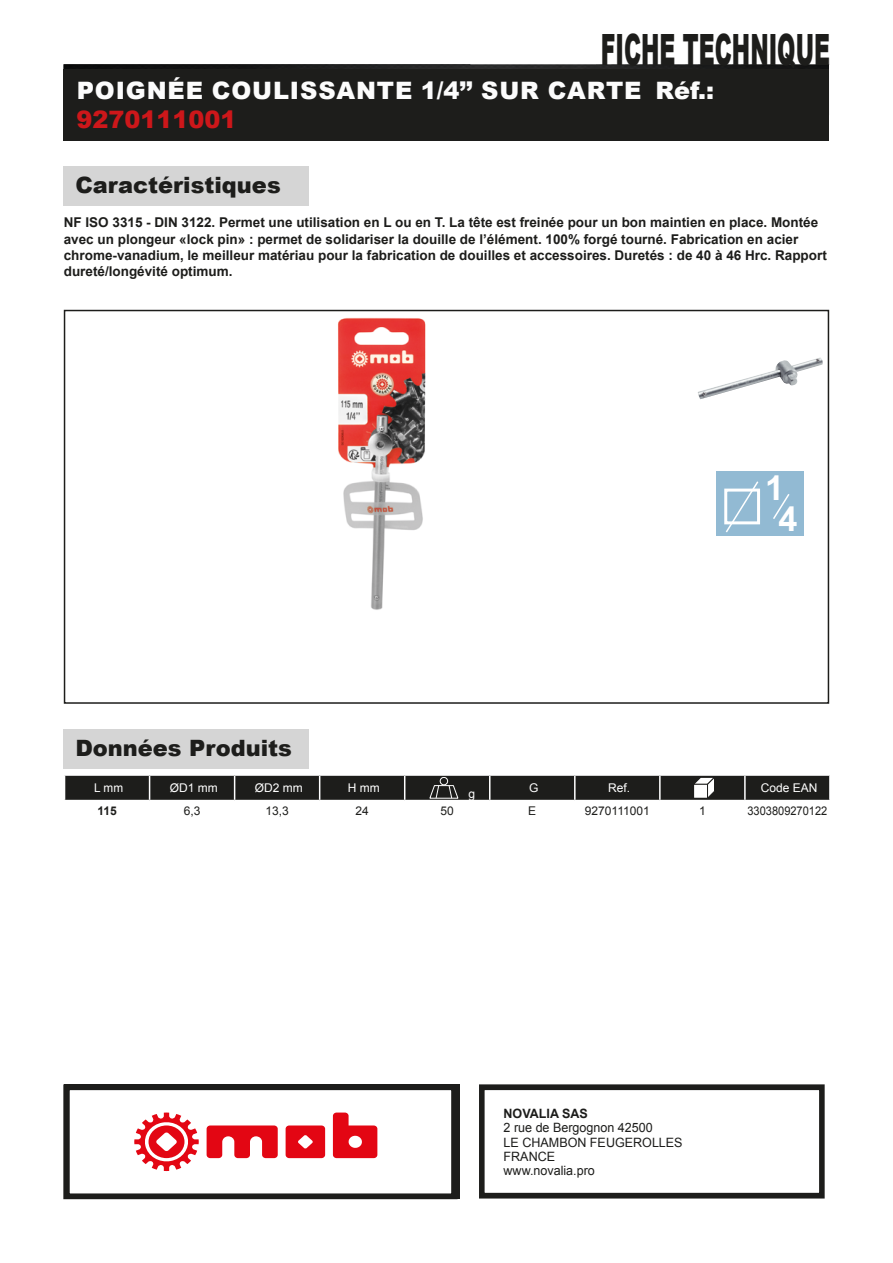
<style>
.page{position:relative;width:893px;height:1263px;background:#fff}
.page>*{position:absolute;margin:0;border:0;box-sizing:border-box;transform-origin:0 0}
.t1{font:900 43.2px "Arial";color:#1d1d1b;scale:.51 1}
.t2{font:700 34.2px/31.2px "Arial";color:#fff;text-align:center}
.t3{font:900 24px "Arial";letter-spacing:.035em;color:#fcfcfc}
.t4{font:900 24px "Arial";color:#cd171a}
.t5{font:900 22.5px "Arial";color:#1d1d1b}
.t6{font:700 13.5px/16.2px "Arial";color:#1d1d1b}
.t7{font:12.9px/14.2px "Arial";color:#1d1d1b}
.t8{font:700 12.9px "Arial";color:#1d1d1b}
.t9{font:12px "Arial";color:#fff}
.t10{font:12px "Arial";color:#1d1d1b}
.t11{font:12px "Arial";color:#1d1d1b;scale:.92 1}
.t12{font:700 12px "Arial";color:#1d1d1b}
</style>
<div class="page">
<img style="left:64px;top:64px;width:765px;height:5px">
<div style="left:64px;top:69px;width:765px;height:72px;background:#1d1d1b"></div>
<div style="left:479px;top:1084px;width:346px;height:114px;border:6px solid #1d1d1b"></div>
<div style="left:64px;top:166px;width:245px;height:40px;background:#d5d5d5"></div>
<div style="left:64px;top:310px;width:765px;height:394px;border:2px solid #1d1d1b"></div>
<div style="left:64px;top:729px;width:245px;height:39px;background:#d5d5d5"></div>
<svg style="left:64px;top:775px;width:766px;height:26px;background:#373735"></svg>
<img style="left:338px;top:317px;width:88px;height:293px">
<img style="left:697px;top:357px;width:126px;height:42px">
<div style="left:716px;top:471px;width:87px;height:64px;background:#92bad3"></div>
<svg style="left:724px;top:481px;width:66px;height:52px"></svg>
<div style="left:64px;top:1084px;width:393px;height:115px;border:6px solid #1d1d1b"></div>
<svg style="left:207px;top:1125px;width:71px;height:33px"></svg>
<svg style="left:286px;top:1125px;width:39px;height:33px"></svg>
<svg style="left:134px;top:1112px;width:65px;height:59px"></svg>
<svg style="left:333px;top:1112px;width:44px;height:46px"></svg>
<h1 class="t1" style="left:601px;top:18px;width:451px">FICHE TECHNIQUE</h1>
<h3 class="t3" style="left:77px;top:73px;width:639px">POIGNÉE COULISSANTE 1/4’’ SUR CARTE Réf.:</h3>
<h3 class="t4" style="left:76px;top:102px;width:162px">9270111001</h3>
<h3 class="t5" style="left:75px;top:168px;width:207px">Caractéristiques</h3>
<p class="t6" style="left:64px;top:215px;width:765px">NF ISO 3315 - DIN 3122. Permet une utilisation en L ou en T. La tête est freinée pour un bon maintien en place. Montée avec un plongeur «lock pin» : permet de solidariser la douille de l’élément. 100% forgé tourné. Fabrication en acier chrome-vanadium, le meilleur matériau pour la fabrication de douilles et accessoires. Duretés : de 40 à 46 Hrc. Rapport dureté/longévité optimum.</p>
<h3 class="t5" style="left:75px;top:731px;width:218px">Données Produits</h3>
<p class="t9" style="left:94px;top:780px;width:30px">L mm</p>
<p class="t9" style="left:170px;top:780px;width:50px">ØD1 mm</p>
<p class="t9" style="left:255px;top:780px;width:49px">ØD2 mm</p>
<p class="t9" style="left:348px;top:780px;width:33px">H mm</p>
<h2 class="t2" style="left:765px;top:475px;width:34px">1<br>4</h2>
<p class="t9" style="left:468px;top:786px;width:8px">g</p>
<p class="t9" style="left:529px;top:780px;width:11px">G</p>
<p class="t9" style="left:608px;top:780px;width:24px">Ref.</p>
<p class="t9" style="left:761px;top:780px;width:58px">Code EAN</p>
<p class="t12" style="left:97px;top:803px;width:21px">115</p>
<p class="t10" style="left:184px;top:803px;width:18px">6,3</p>
<p class="t10" style="left:265px;top:803px;width:25px">13,3</p>
<p class="t10" style="left:356px;top:803px;width:15px">24</p>
<p class="t10" style="left:441px;top:803px;width:15px">50</p>
<p class="t10" style="left:528px;top:803px;width:10px">E</p>
<p class="t10" style="left:585px;top:803px;width:66px">9270111001</p>
<p class="t10" style="left:699px;top:803px;width:8px">1</p>
<p class="t11" style="left:747px;top:803px;width:88px">3303809270122</p>
<p class="t8" style="left:504px;top:1105px;width:86px">NOVALIA SAS</p>
<p class="t7" style="left:504px;top:1121px;width:181px">2 rue de Bergognon 42500<br>LE CHAMBON FEUGEROLLES<br>FRANCE<br>www.novalia.pro</p>
</div>
